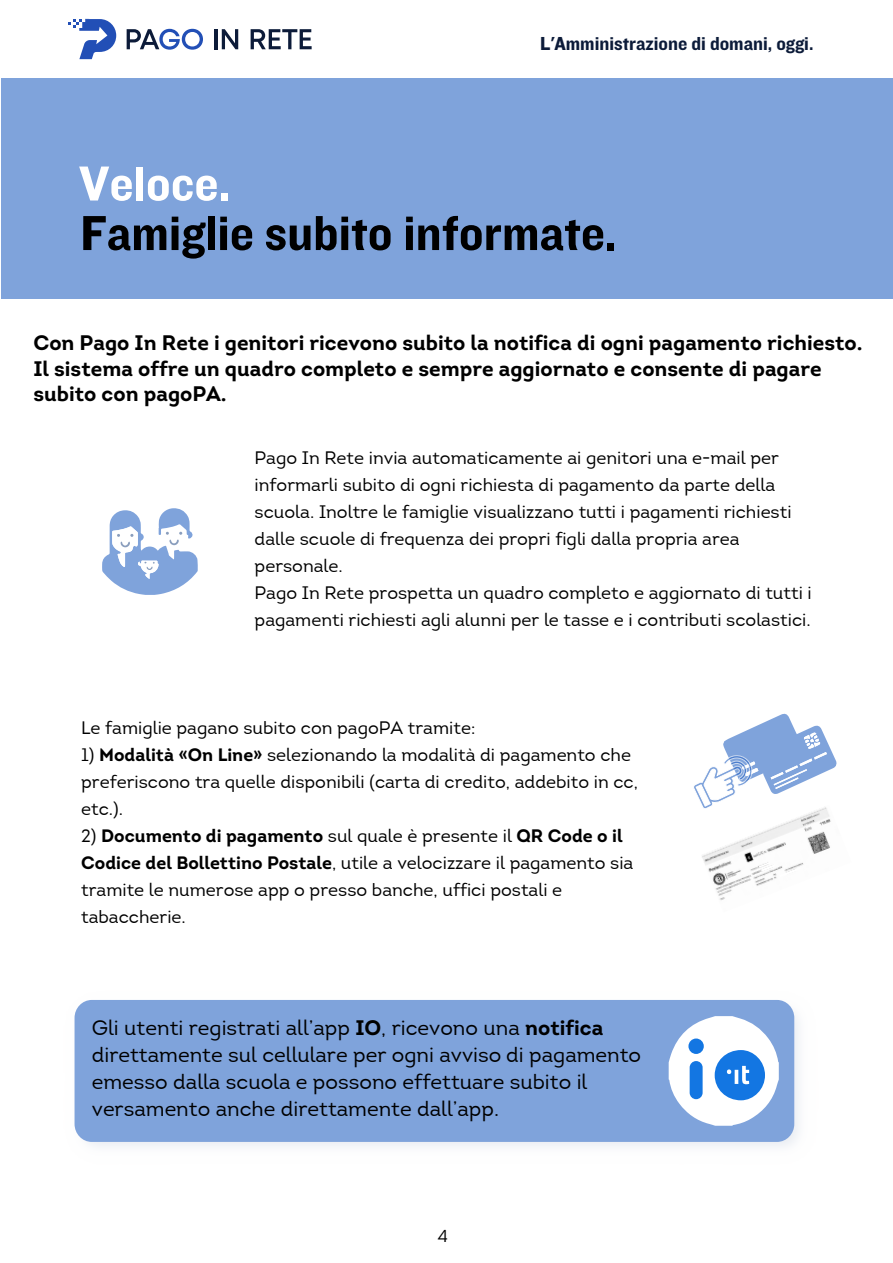
<style>
.page{position:relative;width:893px;height:1263px;background:#fff}
.page>*{position:absolute;margin:0;border:0;box-sizing:border-box;transform-origin:0 0}
.t1{font:51px "Knockout HTF51 Middleweight";color:#000}
.t2{font:51px "Knockout HTF51 Middleweight";color:#fff}
.t3{font:21px/27px "Intro";color:#000}
.t4{font:700 21px/25.2px "Intro";color:#000}
.t5{font:19.5px "Knockout HTF51 Middleweight";color:#0c1b39}
.t6{font:18px/27px "Intro";color:#000}
.s1{font-weight:700}
</style>
<div class="page">
<div style="left:1px;top:78px;width:892px;height:220px;background:#7fa3db"></div>
<svg style="left:68px;top:19px;width:48px;height:40px"></svg>
<svg style="left:127px;top:29px;width:76px;height:21px"></svg>
<hr style="left:214px;top:29px;width:3px;height:20px;background:#0c1b39">
<svg style="left:222px;top:29px;width:16px;height:20px"></svg>
<svg style="left:251px;top:29px;width:61px;height:20px"></svg>
<img style="left:74px;top:1000px;width:725px;height:147px">
<div style="left:75px;top:1000px;width:719px;height:142px;background:#7fa3db;border-radius:18px"></div>
<img style="left:702px;top:830px;width:128px;height:70px">
<svg style="left:759px;top:862px;width:42px;height:15px"></svg>
<svg style="left:102px;top:508px;width:96px;height:87px"></svg>
<svg style="left:669px;top:1016px;width:110px;height:110px"></svg>
<svg style="left:694px;top:713px;width:143px;height:117px"></svg>
<h1 class="t2" style="left:79px;top:156px;width:153px">Veloce.</h1>
<p class="t5" style="left:540px;top:33px;width:275px">L'Amministrazione di domani, oggi.</p>
<h1 class="t1" style="left:80px;top:206px;width:538px">Famiglie subito informate.</h1>
<p class="t4" style="left:33px;top:330px;width:831px">Con Pago In Rete i genitori ricevono subito la notifica di ogni pagamento richiesto.<br>Il sistema offre un quadro completo e sempre aggiornato e consente di pagare subito con pagoPA.</p>
<p class="t6" style="left:255px;top:445px;width:559px">Pago In Rete invia automaticamente ai genitori una e-mail per informarli subito di ogni richiesta di pagamento da parte della scuola. Inoltre le famiglie visualizzano tutti i pagamenti richiesti dalle scuole di frequenza dei propri figli dalla propria area personale.<br>Pago In Rete prospetta un quadro completo e aggiornato di tutti i pagamenti richiesti agli alunni per le tasse e i contributi scolastici.</p>
<p class="t6" style="left:81px;top:715px;width:396px">Le famiglie pagano subito con pagoPA tramite:</p>
<p class="t6" style="left:81px;top:742px;width:558px">1) <span class="s1">Modalità «On Line»</span> selezionando la modalità di pagamento che preferiscono tra quelle disponibili (carta di credito, addebito in cc, etc.).</p>
<p class="t6" style="left:81px;top:823px;width:554px">2) <span class="s1">Documento di pagamento</span> sul quale è presente il <span class="s1">QR Code o il Codice del Bollettino Postale</span>, utile a velocizzare il pagamento sia tramite le numerose app o presso banche, uffici postali e tabaccherie.</p>
<p class="t3" style="left:92px;top:1015px;width:551px">Gli utenti registrati all’app <span class="s1">IO</span>, ricevono una <span class="s1">notifica </span>direttamente sul cellulare per ogni avviso di pagamento emesso dalla scuola e possono effettuare subito il versamento anche direttamente dall’app.</p>
<p class="t6" style="left:438px;top:1222px;width:12px">4</p>
</div>
